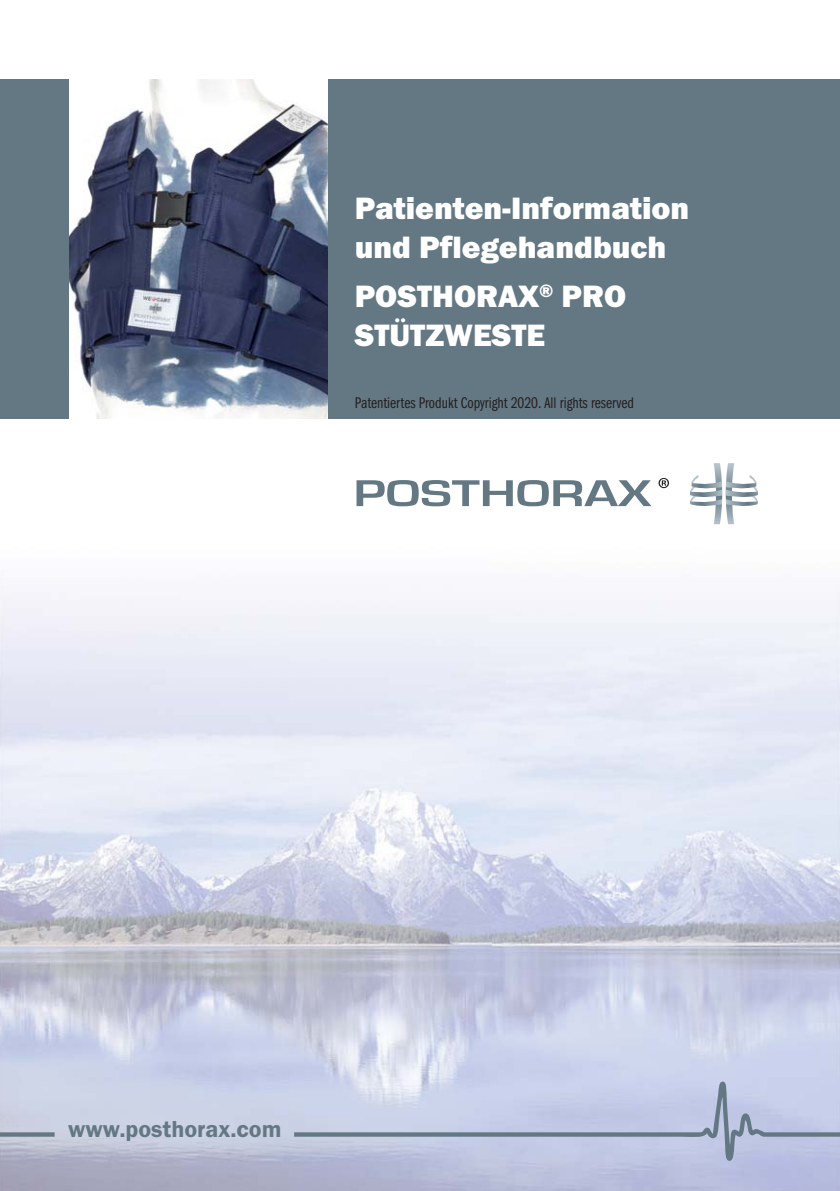
<style>
.page{position:relative;width:840px;height:1191px;background:#fff}
.page>*{position:absolute;margin:0;border:0;box-sizing:border-box;transform-origin:0 0}
.t1{font:32px/38.4px "Franklin Got Itc TOT Hea";color:#fff}
.t2{font:24px "Franklin Got Itc TOT Dem";color:#647883}
.t3{font:16px "Franklin Got Itc TOT Boo Com";color:#231f20}
</style>
<div class="page">
<img style="left:0;top:585px;width:839px;height:606px">
<svg style="left:0;top:1081px;width:55px;height:80px"></svg>
<svg style="left:294px;top:1080px;width:545px;height:81px;fill:#c4cbe7"></svg>
<svg style="left:356px;top:480px;width:295px;height:26px"></svg>
<svg style="left:690px;top:463px;width:67px;height:61px"></svg>
<svg style="left:658px;top:478px;width:10px;height:10px"></svg>
<div style="left:0;top:79px;width:839px;height:340px;background:#647883"></div>
<img style="left:69px;top:79px;width:258px;height:340px">
<p class="t1" style="left:354px;top:192px;width:336px">Patienten-Information und Pflegehandbuch</p>
<p class="t1" style="left:354px;top:280px;width:273px">POSTHORAX<sup>®</sup> PRO<br>STÜTZWESTE</p>
<p class="t3" style="left:354px;top:396px;width:280px">Patentiertes Produkt Copyright 2020. All rights reserved</p>
<p class="t2" style="left:68px;top:1119px;width:215px">www.posthorax.com</p>
</div>
